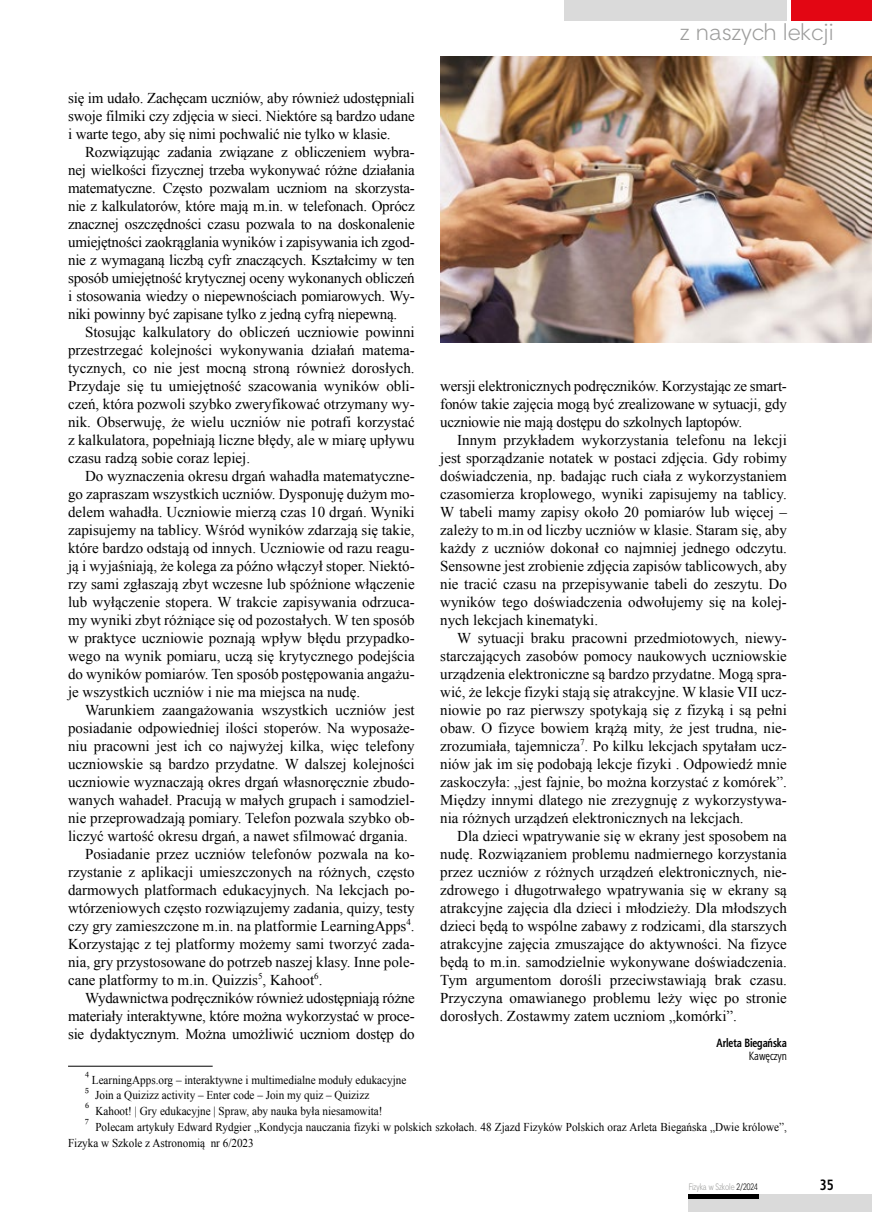
<style>
.page{position:relative;width:872px;height:1212px;background:#fff}
.page>*{position:absolute;margin:0;border:0;box-sizing:border-box;transform-origin:0 0}
.t1{font:22.5px "Straight EFN";color:#9d9d9c}
.txt{font:15px/18px "Times New Roman";color:#000;text-align:justify}
.t2{font:700 15px "Aerton Cnd EFN";color:#000}
.t3{font:12px/15.8px "Times New Roman";color:#000;scale:.93 1}
.autor_notka_2{font:700 12px/13.5px "Aerton Cnd EFN";color:#000;text-align:right}
.t4{font:9px "Straight Cnd EFN";color:#9d9d9c}
.t5{font:7.65px "Georgia";color:#000;scale:.93 1}
.s1{font-weight:400}
.s2{color:#000}
</style>
<div class="page">
<div style="left:791px;top:0;width:81px;height:21px;background:#e30613"></div>
<div style="left:564px;top:0;width:222px;height:21px;background:#dadada"></div>
<div style="left:688px;top:1194px;width:184px;height:18px;background:#dadada"></div>
<hr style="left:688px;top:1194px;width:71px;height:4px;background:#000">
<hr style="left:68px;top:1066px;width:145px;height:1px;background:#000">
<img style="left:440px;top:56px;width:432px;height:286px">
<p class="txt" style="left:68px;top:89px;width:348px">się im udało. Zachęcam uczniów, aby również udostępniali swoje filmiki czy zdjęcia w sieci. Niektóre są bardzo udane i warte tego, aby się nimi pochwalić nie tylko w klasie.</p>
<p class="txt" style="left:68px;top:143px;width:348px;text-indent:17px">Rozwiązując zadania związane z obliczeniem wybra&shy;nej wielkości fizycznej trzeba wykonywać różne działania matematyczne. Często pozwalam uczniom na skorzysta&shy;nie z kalkulatorów, które mają m.in. w telefonach. Oprócz znacznej oszczędności czasu pozwala to na doskonalenie umiejętności zaokrąglania wyników i zapisywania ich zgod&shy;nie z wymaganą liczbą cyfr znaczących. Kształcimy w ten sposób umiejętność krytycznej oceny wykonanych obliczeń i stosowania wiedzy o niepewnościach pomiarowych. Wy&shy;niki powinny być zapisane tylko z jedną cyfrą niepewną.</p>
<p class="txt" style="left:68px;top:323px;width:348px;text-indent:17px">Stosując kalkulatory do obliczeń uczniowie powinni przestrzegać kolejności wykonywania działań matema&shy;tycznych, co nie jest mocną stroną również dorosłych.<br>Przydaje się tu umiejętność szacowania wyników obli&shy;czeń, która pozwoli szybko zweryfikować otrzymany wy&shy;nik. Obserwuję, że wielu uczniów nie potrafi korzystać z kalkulatora, popełniają liczne błędy, ale w miarę upływu czasu radzą sobie coraz lepiej.</p>
<p class="txt" style="left:68px;top:467px;width:348px;text-indent:17px">Do wyznaczenia okresu drgań wahadła matematyczne&shy;go zapraszam wszystkich uczniów. Dysponuję dużym mo&shy;delem wahadła. Uczniowie mierzą czas 10 drgań. Wyniki zapisujemy na tablicy. Wśród wyników zdarzają się takie, które bardzo odstają od innych. Uczniowie od razu reagu&shy;ją i wyjaśniają, że kolega za późno włączył stoper. Niektó&shy;rzy sami zgłaszają zbyt wczesne lub spóźnione włączenie lub wyłączenie stopera. W trakcie zapisywania odrzuca&shy;my wyniki zbyt różniące się od pozostałych. W ten sposób w praktyce uczniowie poznają wpływ błędu przypadko&shy;wego na wynik pomiaru, uczą się krytycznego podejścia do wyników pomiarów. Ten sposób postępowania angażu&shy;je wszystkich uczniów i nie ma miejsca na nudę.</p>
<p class="txt" style="left:68px;top:701px;width:348px;text-indent:17px">Warunkiem zaangażowania wszystkich uczniów jest posiadanie odpowiedniej ilości stoperów. Na wyposaże&shy;niu pracowni jest ich co najwyżej kilka, więc telefony uczniowskie są bardzo przydatne. W dalszej kolejności uczniowie wyznaczają okres drgań własnoręcznie zbudo&shy;wanych wahadeł. Pracują w małych grupach i samodziel&shy;nie przeprowadzają pomiary. Telefon pozwala szybko ob&shy;liczyć wartość okresu drgań, a nawet sfilmować drgania.</p>
<p class="txt" style="left:68px;top:845px;width:348px;text-indent:17px">Posiadanie przez uczniów telefonów pozwala na ko&shy;rzystanie z aplikacji umieszczonych na różnych, często darmowych platformach edukacyjnych. Na lekcjach po&shy;wtórzeniowych często rozwiązujemy zadania, quizy, testy czy gry zamieszczone m.in. na platformie LearningApps<sup>4</sup>.<br>Korzystając z tej platformy możemy sami tworzyć zada&shy;nia, gry przystosowane do potrzeb naszej klasy. Inne pole&shy;cane platformy to m.in. Quizzis<sup>5</sup>, Kahoot<sup>6</sup>.</p>
<p class="txt" style="left:68px;top:989px;width:348px;text-indent:17px">Wydawnictwa podręczników również udostępniają różne materiały interaktywne, które można wykorzystać w proce&shy;sie dydaktycznym. Można umożliwić uczniom dostęp do</p>
<h1 class="t1" style="left:680px;top:18px;width:155px">z naszych lekcji</h1>
<p class="txt" style="left:440px;top:377px;width:348px">wersji elektronicznych podręczników. Korzystając ze smart&shy;fonów takie zajęcia mogą być zrealizowane w sytuacji, gdy uczniowie nie mają dostępu do szkolnych laptopów.</p>
<p class="txt" style="left:440px;top:431px;width:348px;text-indent:17px">Innym przykładem wykorzystania telefonu na lekcji jest sporządzanie notatek w postaci zdjęcia. Gdy robimy doświadczenia, np. badając ruch ciała z wykorzystaniem czasomierza kroplowego, wyniki zapisujemy na tablicy.<br>W tabeli mamy zapisy około 20 pomiarów lub więcej – zależy to m.in od liczby uczniów w klasie. Staram się, aby każdy z uczniów dokonał co najmniej jednego odczytu.<br>Sensowne jest zrobienie zdjęcia zapisów tablicowych, aby nie tracić czasu na przepisywanie tabeli do zeszytu. Do wyników tego doświadczenia odwołujemy się na kolej&shy;nych lekcjach kinematyki.</p>
<p class="txt" style="left:440px;top:629px;width:348px;text-indent:17px">W sytuacji braku pracowni przedmiotowych, niewy&shy;starczających zasobów pomocy naukowych uczniowskie urządzenia elektroniczne są bardzo przydatne. Mogą spra&shy;wić, że lekcje fizyki stają się atrakcyjne. W klasie VII ucz&shy;niowie po raz pierwszy spotykają się z fizyką i są pełni obaw. O fizyce bowiem krążą mity, że jest trudna, nie&shy;zrozumiała, tajemnicza<sup>7</sup>. Po kilku lekcjach spytałam ucz&shy;niów jak im się podobają lekcje fizyki . Odpowiedź mnie zaskoczyła: „jest fajnie, bo można korzystać z komórek”.<br>Między innymi dlatego nie zrezygnuję z wykorzystywa&shy;nia różnych urządzeń elektronicznych na lekcjach.</p>
<p class="txt" style="left:440px;top:827px;width:348px;text-indent:17px">Dla dzieci wpatrywanie się w ekrany jest sposobem na nudę. Rozwiązaniem problemu nadmiernego korzystania przez uczniów z różnych urządzeń elektronicznych, nie&shy;zdrowego i długotrwałego wpatrywania się w ekrany są atrakcyjne zajęcia dla dzieci i młodzieży. Dla młodszych dzieci będą to wspólne zabawy z rodzicami, dla starszych atrakcyjne zajęcia zmuszające do aktywności. Na fizyce będą to m.in. samodzielnie wykonywane doświadczenia.<br>Tym argumentom dorośli przeciwstawiają brak czasu.<br>Przyczyna omawianego problemu leży więc po stronie dorosłych. Zostawmy zatem uczniom „komórki”.</p>
<p class="autor_notka_2" style="left:716px;top:1036px;width:72px">Arleta Biegańska<br><span class="s1">Kawęczyn</span></p>
<p class="t5" style="left:85px;top:1069px;width:6px">4</p>
<p class="t3" style="left:92px;top:1071px;width:340px">LearningApps.org – interaktywne i multimedialne moduły edukacyjne</p>
<p class="t5" style="left:85px;top:1084px;width:6px">5</p>
<p class="t3" style="left:95px;top:1087px;width:296px">Join a Quizizz activity – Enter code – Join my quiz – Quizizz</p>
<p class="t5" style="left:85px;top:1100px;width:6px">6</p>
<p class="t3" style="left:95px;top:1103px;width:310px">Kahoot! | Gry edukacyjne | Spraw, aby nauka była niesamowita!</p>
<p class="t5" style="left:85px;top:1116px;width:5px">7</p>
<p class="t3" style="left:68px;top:1119px;width:774px;text-indent:27px">Polecam artykuły Edward Rydgier „Kondycja nauczania fizyki w polskich szkołach. 48 Zjazd Fizyków Polskich oraz Arleta Biegańska „Dwie królowe”,<br>Fizyka w Szkole z Astronomią nr 6/2023</p>
<p class="t4" style="left:688px;top:1182px;width:71px">Fizyka w Szkole <span class="s2">2/2024</span></p>
<p class="t2" style="left:819px;top:1176px;width:15px">35</p>
</div>
